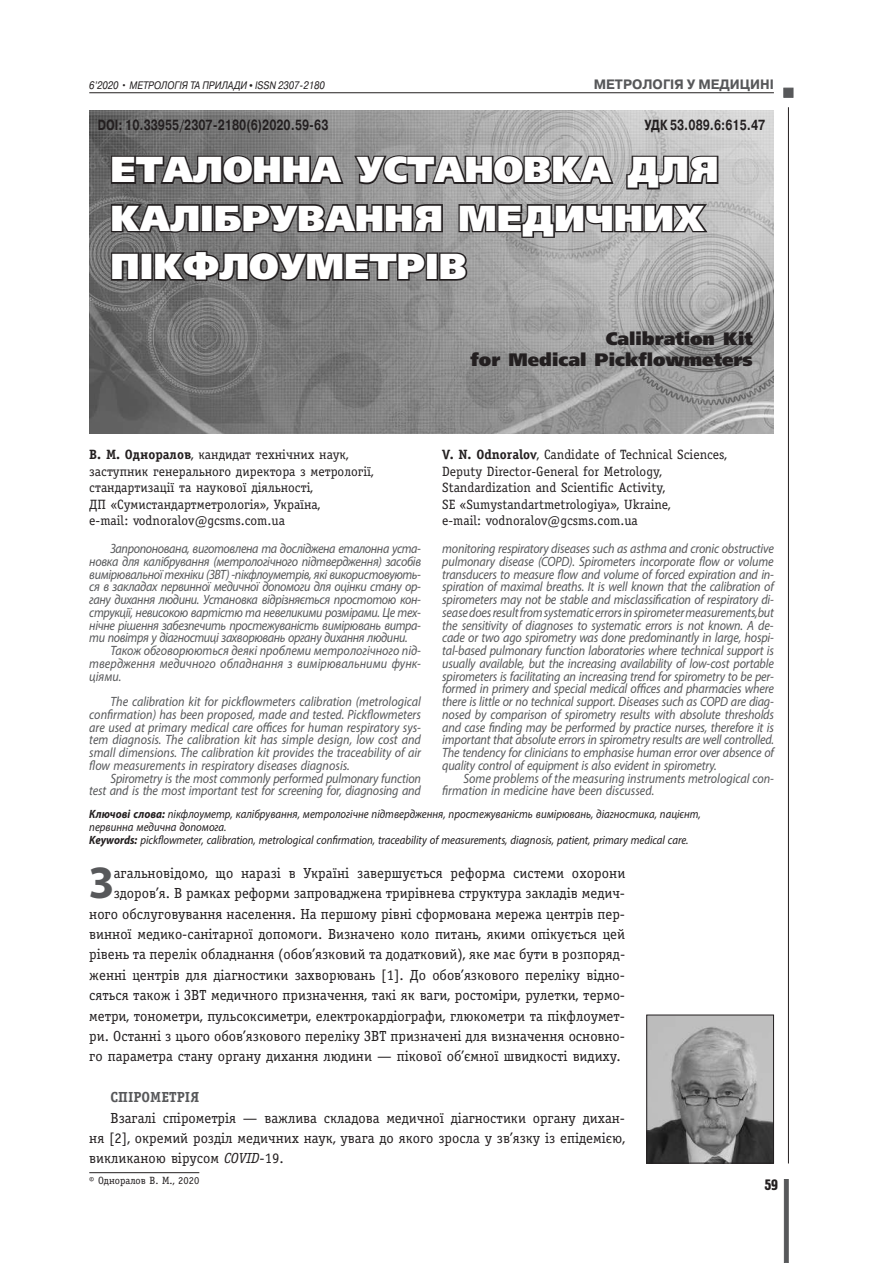
<style>
.page{position:relative;width:893px;height:1263px;background:#fff}
.page>*{position:absolute;margin:0;border:0;box-sizing:border-box;transform-origin:0 0}
.t1{font:700 44.85px "Myriad Pro";color:#57585a}
.t2{font:36px/48.3px "Free Set Black C";color:#fff}
.t3{font:18px/21px "Free Set Black C";color:#231f20;text-align:right}
.t4{font:15.15px "Hermes C";color:#231f20}
.t5{font:14.7px/20.4px "Officina Serif C";color:#231f20;text-align:justify}
.t6{font:700 14.7px "Pragmatica C";color:#231f20;scale:.75 1}
.t7{font:700 14.7px "Officina Serif C";color:#57585a}
.t8{font:700 13.65px "Pragmatica C";color:#57585a;scale:.96 1}
.t9{font:italic 13.5px/12.8px "Myriad Pro";letter-spacing:-.015em;color:#57585a;text-align:justify;scale:.9 1}
.t10{font:13.5px/16.5px "Officina Serif C";color:#231f20}
.t11{font:italic 12px/12.8px "Myriad Pro";color:#231f20;scale:.9 1}
.t12{font:italic 10.8px "Pragmatica C";color:#231f20;scale:.84 1}
.t13{font:10.5px "Officina Serif C";color:#231f20}
.s1{font-style:normal}
.s2{font-family:"Times New Roman";font-style:normal}
.s3{font-weight:700}
.s4{font-style:italic}
</style>
<div class="page">
<svg style="left:783px;top:88px;width:10px;height:10px"></svg>
<svg style="left:784px;top:1179px;width:5px;height:84px"></svg>
<hr style="left:89px;top:92px;width:685px;height:1px;background:#231f20">
<hr style="left:788px;top:107px;width:1px;height:1056px;background:#231f20">
<img style="left:89px;top:111px;width:685px;height:322px">
<svg style="left:109px;top:153px;width:237px;height:33px;background:#555454"></svg>
<svg style="left:353px;top:153px;width:263px;height:33px;background:#767575"></svg>
<svg style="left:625px;top:154px;width:95px;height:37px;background:#848283"></svg>
<svg style="left:109px;top:202px;width:92px;height:32px;background:#525051"></svg>
<div style="left:201px;top:204px;width:12px;height:28px;border:3px solid #231f20"></div>
<svg style="left:213px;top:202px;width:231px;height:32px;background:#5f5d5d"></svg>
<svg style="left:457px;top:203px;width:253px;height:36px;background:#797878"></svg>
<svg style="left:109px;top:251px;width:32px;height:31px"></svg>
<div style="left:140px;top:252px;width:13px;height:29px;border:3px solid #231f20"></div>
<svg style="left:152px;top:249px;width:275px;height:34px;background:#5a5959"></svg>
<div style="left:426px;top:252px;width:12px;height:29px;border:3px solid #231f20"></div>
<svg style="left:438px;top:251px;width:31px;height:31px"></svg>
<hr style="left:89px;top:1172px;width:110px;height:1px;background:#231f20">
<img style="left:648px;top:1017px;width:124px;height:144px">
<div style="left:646px;top:1015px;width:128px;height:148px;border:1px solid #231f20"></div>
<p class="t12" style="left:89px;top:79px;width:282px">6’2020 <span class="s1">•</span> МЕТРОЛОГІЯ ТА ПРИЛАДИ <span class="s2">•</span> ISSN 2307-2180</p>
<p class="t8" style="left:594px;top:77px;width:189px">МЕТРОЛОГІЯ У МЕДИЦИНІ</p>
<p class="t6" style="left:98px;top:117px;width:309px">DOI: 10.33955/2307-2180(6)2020.59-63</p>
<p class="t6" style="left:644px;top:117px;width:163px">УДК 53.089.6:615.47</p>
<h2 class="t2" style="left:111px;top:146px;width:608px">ЕТАЛОННА УСТАНОВКА ДЛЯ<br>КАЛІБРУВАННЯ МЕДИЧНИХ<br>ПІКФЛОУМЕТРІВ</h2>
<h3 class="t3" style="left:471px;top:328px;width:284px">Calibration Kit<br>for Medical Pickflowmeters</h3>
<p class="t10" style="left:89px;top:447px;width:286px"><span class="s3">В. М. Одноралов</span>, кандидат технічних наук, заступник генерального директора з метрології, стандартизації та наукової діяльності,<br>ДП «Сумистандартметрологія», Україна,<br>e-mail: vodnoralov@gcsms.com.ua</p>
<p class="t9" style="left:89px;top:542px;width:370px;text-indent:21px">Запропонована, виготовлена та досліджена еталонна уста&shy;новка для калібрування (метрологічного підтвердження) засобів вимірювальної техніки (ЗВТ) -пікфлоуметрів, які використовують&shy;ся в закладах первинної медичної допомоги для оцінки стану ор&shy;гану дихання людини. Установка відрізняється простотою кон&shy;струкції, невисокою вартістю та невеликими розмірами. Це тех&shy;нічне рішення забезпечить простежуваність вимірювань витра&shy;ти повітря у діагностиці захворювань органу дихання людини.</p>
<p class="t9" style="left:89px;top:644px;width:370px;text-indent:21px">Також обговорюються деякі проблеми метрологічного під&shy;твердження медичного обладнання з вимірювальними функ&shy;ціями.</p>
<p class="t9" style="left:89px;top:695px;width:370px;text-indent:21px">The calibration kit for pickflowmeters calibration (metrological confirmation) has been proposed, made and tested. Pickflowmeters are used at primary medical care offices for human respiratory sys&shy;tem diagnosis. The calibration kit has simple design, low cost and small dimensions. The calibration kit provides the traceability of air flow measurements in respiratory diseases diagnosis.</p>
<p class="t9" style="left:89px;top:771px;width:370px;text-align:right">Spirometry is the most commonly performed pulmonary function<br>test and is the most important test for screening for, diagnosing and</p>
<p class="t10" style="left:442px;top:447px;width:286px"><span class="s3">V. N. Odnoralov</span>, Candidate of Technical Sciences, Deputy Director-General for Metrology, Standardization and Scientific Activity,<br>SE «Sumystandartmetrologiya», Ukraine,<br>e-mail: vodnoralov@gcsms.com.ua</p>
<p class="t9" style="left:442px;top:542px;width:370px">monitoring respiratory diseases such as asthma and cronic obstructive pulmonary disease (COPD). Spirometers incorporate flow or volume transducers to measure flow and volume of forced expiration and in&shy;spiration of maximal breaths. It is well known that the calibration of spirometers may not be stable and misclassification of respiratory di&shy;sease does result from systematic errors in spirometer measurements,but the sensitivity of diagnoses to systematic errors is not known. A de&shy;cade or two ago spirometry was done predominantly in large, hospi&shy;tal-based pulmonary function laboratories where technical support is usually available, but the increasing availability of low-cost portable spirometers is facilitating an increasing trend for spirometry to be per&shy;formed in primery and special medical offices and pharmacies where there is little or no technical support. Diseases such as COPD are diag&shy;nosed by comparison of spirometry results with absolute thresholds and case finding may be performed by practice nurses, therefore it is important that absolute errors in spirometry results are well controlled.<br>The tendency for clinicians to emphasise human error over absence of quality control of equipment is also evident in spirometry.</p>
<p class="t9" style="left:442px;top:771px;width:370px;text-indent:21px">Some problems of the measuring instruments metrological con&shy;firmation in medicine have been discussed.</p>
<p class="t11" style="left:89px;top:808px;width:681px"><span class="s3">Ключові слова:</span> пікфлоуметр, калібрування, метрологічне підтвердження, простежуваність вимірювань, діагностика, пацієнт, первинна медична допомога.<br><span class="s3">Keywords:</span> pickflowmeter, calibration, metrological confirmation, traceability of measurements, diagnosis, patient, primary medical care.</p>
<h1 class="t1" style="left:89px;top:854px;width:26px">З</h1>
<p class="t5" style="left:114px;top:863px;width:513px">агальновідомо, що наразі в Україні завершується реформа системи охорони</p>
<p class="t5" style="left:114px;top:883px;width:513px">здоров’я. В рамках реформи запроваджена трирівнева структура закладів медич-</p>
<p class="t5" style="left:89px;top:904px;width:537px">ного обслуговування населення. На першому рівні сформована мережа центрів пер-</p>
<p class="t5" style="left:89px;top:924px;width:537px">винної медико-санітарної допомоги. Визначено коло питань, якими опікується цей</p>
<p class="t5" style="left:89px;top:944px;width:536px">рівень та перелік обладнання (обов’язковий та додатковий), яке має бути в розпоряд-</p>
<p class="t5" style="left:89px;top:965px;width:537px">женні центрів для діагностики захворювань [1]. До обов’язкового переліку відно-</p>
<p class="t5" style="left:89px;top:985px;width:537px">сяться також і ЗВТ медичного призначення, такі як ваги, ростоміри, рулетки, термо-</p>
<p class="t5" style="left:89px;top:1006px;width:536px">метри, тонометри, пульсоксиметри, електрокардіографи, глюкометри та пікфлоумет-</p>
<p class="t5" style="left:89px;top:1026px;width:537px">ри. Останні з цього обов’язкового переліку ЗВТ призначені для визначення основно-</p>
<p class="t5" style="left:89px;top:1046px;width:533px">го параметра стану органу дихання людини — пікової об’ємної швидкості видиху.</p>
<p class="t7" style="left:111px;top:1089px;width:90px">СПІРОМЕТРІЯ</p>
<p class="t5" style="left:89px;top:1108px;width:537px;text-indent:21px">Взагалі спірометрія — важлива складова медичної діагностики органу дихан&shy;ня [2], окремий розділ медичних наук, увага до якого зросла у зв’язку із епідемією, викликаною вірусом <span class="s4">COVID</span>-19.</p>
<p class="t13" style="left:89px;top:1175px;width:111px">© Одноралов В. М., 2020</p>
<p class="t4" style="left:764px;top:1176px;width:15px">59</p>
</div>
